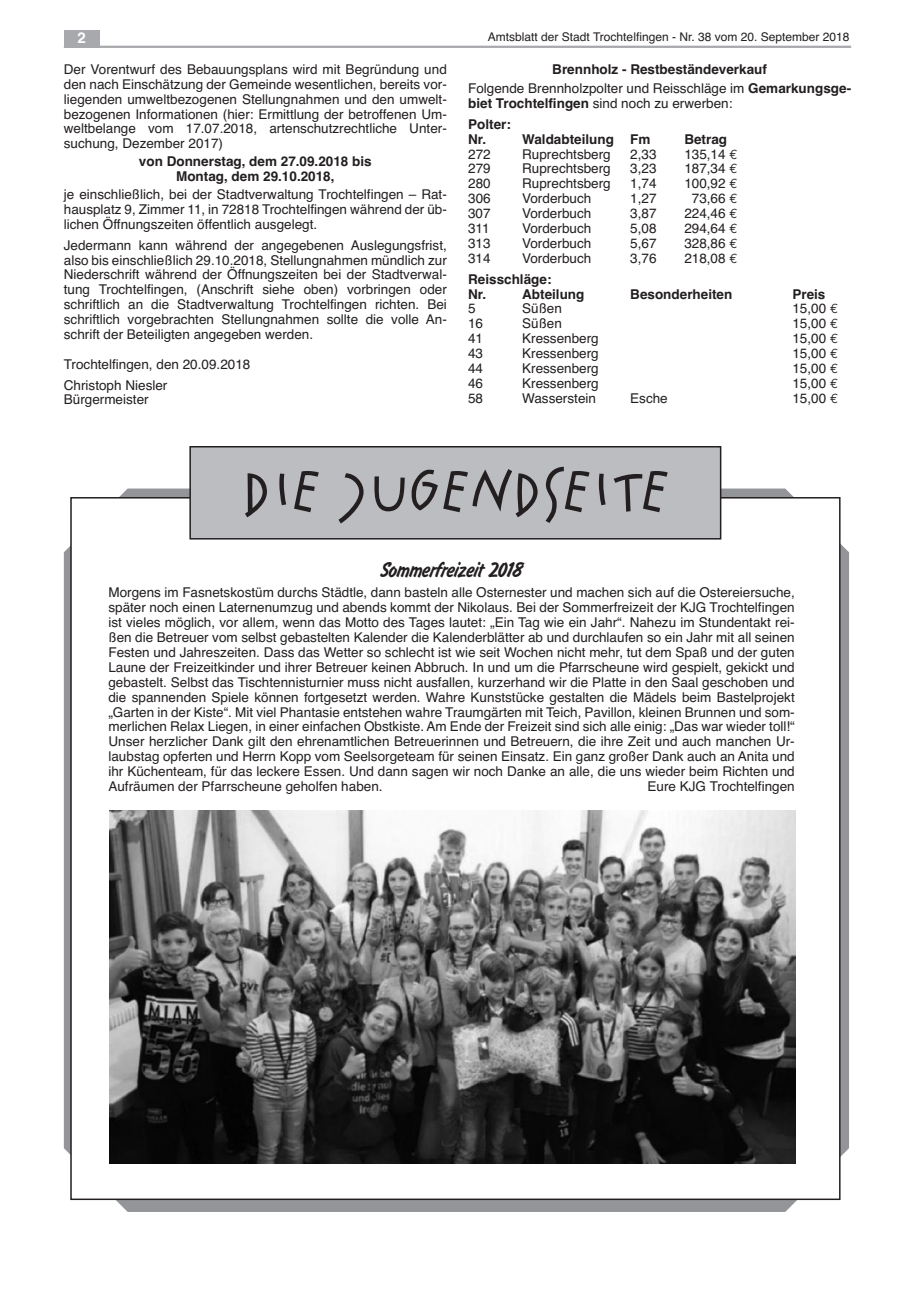
<style>
.page{position:relative;width:915px;height:1297px;background:#fff}
.page>*{position:absolute;margin:0;border:0;box-sizing:border-box;transform-origin:0 0}
.t1{font:700 60px "Jockey";letter-spacing:.05em;color:#231f20}
.t2{font:300 22.5px "Flash";color:#231f20}
.t3{font:700 15px "Helvetica";color:#fff}
.t4{font:13.5px/14.9px "Helvetica";color:#231f20;text-align:justify}
.t5{font:700 13.5px/14.9px "Helvetica";color:#231f20;text-align:center}
.t6{font:12px "Helvetica";color:#231f20}
.s1{font-weight:400}
.s2{font-family:"Euro Mono"}
.s3{color:#fff}
</style>
<div class="page">
<hr style="left:64px;top:46px;width:786px;height:2px;background:#a8a9ad">
<div style="left:64px;top:30px;width:35px;height:17px;background:#a8a9ad"></div>
<svg style="left:64px;top:488px;width:784px;height:724px;fill:#939598"></svg>
<div style="left:71px;top:498px;width:768px;height:701px;background:#fff"></div>
<div style="left:190px;top:447px;width:530px;height:92px;background:#bcbdc0"></div>
<div style="left:189px;top:446px;width:532px;height:93px;border:2px solid #231f20"></div>
<img style="left:109px;top:811px;width:686px;height:352px">
<p class="t3" style="left:77px;top:29px;width:10px">2</p>
<p class="t6" style="left:487px;top:30px;width:363px">Amtsblatt der Stadt Trochtelfingen - Nr. 38 vom 20. September 2018</p>
<p class="t4" style="left:64px;top:62px;width:384px">Der Vorentwurf des Bebauungsplans wird mit Begründung und den nach Einschätzung der Gemeinde wesentlichen, bereits vor&shy;liegenden umweltbezogenen Stellungnahmen und den umwelt&shy;bezogenen Informationen (hier: Ermittlung der betroffenen Um&shy;weltbelange vom 17.07.2018, artenschutzrechtliche Unter&shy;suchung, Dezember 2017)</p>
<p class="t5" style="left:139px;top:154px;width:234px">von Donnerstag, dem 27.09.2018 bis<br>Montag, dem 29.10.2018,</p>
<p class="t4" style="left:64px;top:187px;width:384px">je einschließlich, bei der Stadtverwaltung Trochtelfingen – Rat&shy;hausplatz 9, Zimmer 11, in 72818 Trochtelfingen während der üb&shy;lichen Öffnungszeiten öffentlich ausgelegt.</p>
<p class="t4" style="left:64px;top:238px;width:384px">Jedermann kann während der angegebenen Auslegungsfrist, also bis einschließlich 29.10.2018, Stellungnahmen mündlich zur Niederschrift während der Öffnungszeiten bei der Stadtverwal&shy;tung Trochtelfingen, (Anschrift siehe oben) vorbringen oder schriftlich an die Stadtverwaltung Trochtelfingen richten. Bei schriftlich vorgebrachten Stellungnahmen sollte die volle An&shy;schrift der Beteiligten angegeben werden.</p>
<p class="t4" style="left:64px;top:354px;width:188px;line-height:20.9px">Trochtelfingen, den 20.09.2018<br>Christoph Niesler</p>
<p class="t4" style="left:64px;top:392px;width:86px">Bürgermeister</p>
<p class="t5" style="left:468px;top:60px;width:384px;line-height:19.2px">Brennholz - Restbeständeverkauf<br><span class="s1">Folgende Brennholzpolter und Reisschläge im</span> Gemarkungsge-</p>
<p class="t5" style="left:468px;top:93px;width:266px;line-height:20.9px;text-align:left">biet Trochtelfingen <span class="s1">sind noch zu erwerben:<br></span>Polter:</p>
<p class="t5" style="left:468px;top:132px;width:20px">Nr.</p>
<p class="t5" style="left:522px;top:132px;width:130px">Waldabteilung Fm</p>
<p class="t5" style="left:684px;top:132px;width:44px">Betrag</p>
<p class="t4" style="left:468px;top:146px;width:24px">272</p>
<p class="t4" style="left:522px;top:146px;width:90px">Ruprechtsberg</p>
<p class="t4" style="left:630px;top:146px;width:28px">2,33</p>
<p class="t4" style="left:684px;top:146px;width:55px">135,14 <span class="s2">€</span></p>
<p class="t4" style="left:468px;top:161px;width:24px">279</p>
<p class="t4" style="left:522px;top:161px;width:90px">Ruprechtsberg</p>
<p class="t4" style="left:630px;top:161px;width:28px">3,23</p>
<p class="t4" style="left:684px;top:161px;width:55px">187,34 <span class="s2">€</span></p>
<p class="t4" style="left:468px;top:176px;width:24px">280</p>
<p class="t4" style="left:522px;top:176px;width:90px">Ruprechtsberg</p>
<p class="t4" style="left:630px;top:176px;width:28px">1,74</p>
<p class="t4" style="left:684px;top:176px;width:55px">100,92 <span class="s2">€</span></p>
<p class="t4" style="left:468px;top:191px;width:24px">306</p>
<p class="t4" style="left:522px;top:191px;width:71px">Vorderbuch</p>
<p class="t4" style="left:630px;top:191px;width:28px">1,27</p>
<p class="t4" style="left:684px;top:191px;width:55px"><span class="s3">1</span>73,66 <span class="s2">€</span></p>
<p class="t4" style="left:468px;top:206px;width:24px">307</p>
<p class="t4" style="left:522px;top:206px;width:71px">Vorderbuch</p>
<p class="t4" style="left:630px;top:206px;width:28px">3,87</p>
<p class="t4" style="left:684px;top:206px;width:55px">224,46 <span class="s2">€</span></p>
<p class="t4" style="left:468px;top:221px;width:23px">311</p>
<p class="t4" style="left:522px;top:221px;width:71px">Vorderbuch</p>
<p class="t4" style="left:630px;top:221px;width:28px">5,08</p>
<p class="t4" style="left:684px;top:221px;width:55px">294,64 <span class="s2">€</span></p>
<p class="t4" style="left:468px;top:236px;width:24px">313</p>
<p class="t4" style="left:522px;top:236px;width:71px">Vorderbuch</p>
<p class="t4" style="left:630px;top:236px;width:28px">5,67</p>
<p class="t4" style="left:684px;top:236px;width:55px">328,86 <span class="s2">€</span></p>
<p class="t4" style="left:468px;top:251px;width:24px">314</p>
<p class="t4" style="left:522px;top:251px;width:71px">Vorderbuch</p>
<p class="t4" style="left:630px;top:251px;width:28px">3,76</p>
<p class="t4" style="left:684px;top:251px;width:55px">218,08 <span class="s2">€</span></p>
<p class="t5" style="left:468px;top:272px;width:85px;text-align:left">Reisschläge:<br>Nr.</p>
<p class="t5" style="left:522px;top:286px;width:64px">Abteilung</p>
<p class="t5" style="left:630px;top:286px;width:104px">Besonderheiten</p>
<p class="t5" style="left:792px;top:286px;width:35px">Preis</p>
<p class="t4" style="left:468px;top:301px;width:9px">5</p>
<p class="t4" style="left:522px;top:301px;width:41px">Süßen</p>
<p class="t4" style="left:792px;top:301px;width:47px">15,00 <span class="s2">€</span></p>
<p class="t4" style="left:468px;top:316px;width:17px">16</p>
<p class="t4" style="left:522px;top:316px;width:41px">Süßen</p>
<p class="t4" style="left:792px;top:316px;width:47px">15,00 <span class="s2">€</span></p>
<p class="t4" style="left:468px;top:331px;width:17px">41</p>
<p class="t4" style="left:522px;top:331px;width:78px">Kressenberg</p>
<p class="t4" style="left:792px;top:331px;width:47px">15,00 <span class="s2">€</span></p>
<p class="t4" style="left:468px;top:346px;width:17px">43</p>
<p class="t4" style="left:522px;top:346px;width:78px">Kressenberg</p>
<p class="t4" style="left:792px;top:346px;width:47px">15,00 <span class="s2">€</span></p>
<p class="t4" style="left:468px;top:361px;width:17px">44</p>
<p class="t4" style="left:522px;top:361px;width:78px">Kressenberg</p>
<p class="t4" style="left:792px;top:361px;width:47px">15,00 <span class="s2">€</span></p>
<p class="t4" style="left:468px;top:376px;width:17px">46</p>
<p class="t4" style="left:522px;top:376px;width:78px">Kressenberg</p>
<p class="t4" style="left:792px;top:376px;width:47px">15,00 <span class="s2">€</span></p>
<p class="t4" style="left:468px;top:391px;width:17px">58</p>
<p class="t4" style="left:522px;top:391px;width:75px">Wasserstein</p>
<p class="t4" style="left:630px;top:391px;width:39px">Esche</p>
<p class="t4" style="left:792px;top:391px;width:47px">15,00 <span class="s2">€</span></p>
<h1 class="t1" style="left:243px;top:470px;width:426px">DIE JUGENDSEITE</h1>
<h2 class="t2" style="left:381px;top:556px;width:143px">Sommerfreizeit 2018</h2>
<p class="t4" style="left:108px;top:585px;width:687px">Morgens im Fasnetskostüm durchs Städtle, dann basteln alle Osternester und machen sich auf die Ostereiersuche, später noch einen Laternenumzug und abends kommt der Nikolaus. Bei der Sommerfreizeit der KJG Trochtelfingen ist vieles möglich, vor allem, wenn das Motto des Tages lautet: „Ein Tag wie ein Jahr“. Nahezu im Stundentakt rei&shy;ßen die Betreuer vom selbst gebastelten Kalender die Kalenderblätter ab und durchlaufen so ein Jahr mit all seinen Festen und Jahreszeiten. Dass das Wetter so schlecht ist wie seit Wochen nicht mehr, tut dem Spaß und der guten Laune der Freizeitkinder und ihrer Betreuer keinen Abbruch. In und um die Pfarrscheune wird gespielt, gekickt und gebastelt. Selbst das Tischtennisturnier muss nicht ausfallen, kurzerhand wir die Platte in den Saal geschoben und die spannenden Spiele können fortgesetzt werden. Wahre Kunststücke gestalten die Mädels beim Bastelprojekt „Garten in der Kiste“. Mit viel Phantasie entstehen wahre Traumgärten mit Teich, Pavillon, kleinen Brunnen und som&shy;merlichen Relax Liegen, in einer einfachen Obstkiste. Am Ende der Freizeit sind sich alle einig: „Das war wieder toll!“ Unser herzlicher Dank gilt den ehrenamtlichen Betreuerinnen und Betreuern, die ihre Zeit und auch manchen Ur&shy;laubstag opferten und Herrn Kopp vom Seelsorgeteam für seinen Einsatz. Ein ganz großer Dank auch an Anita und ihr Küchenteam, für das leckere Essen. Und dann sagen wir noch Danke an alle, die uns wieder beim Richten und Aufräumen der Pfarrscheune geholfen haben.</p>
<p class="t4" style="left:647px;top:779px;width:149px">Eure KJG Trochtelfingen</p>
</div>
